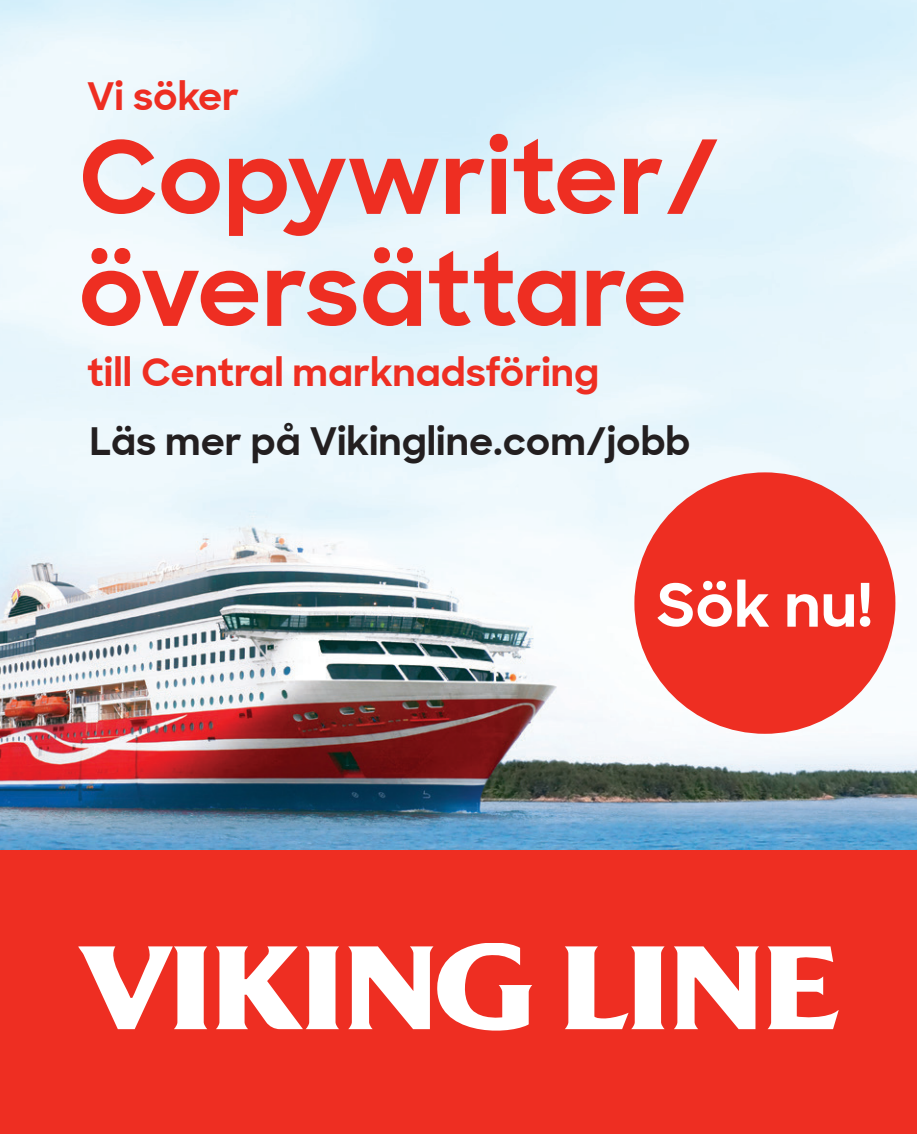
<style>
.page{position:relative;width:917px;height:1134px;background:#fff}
.page>*{position:absolute;margin:0;border:0;box-sizing:border-box;transform-origin:0 0}
.t1{font:700 102px/112px "Viking Sharp Sans";color:#ee2e22}
.t2{font:700 60px "Viking Sharp Sans";color:#fff}
.t3{font:700 38px "Viking Sharp Sans";color:#ee2e22}
.t4{font:700 38px "Viking Sharp Sans";color:#231f20}
</style>
<div class="page">
<img style="left:0;top:0;width:916px;height:850px">
<div style="left:634px;top:472px;width:261px;height:262px;background:#ee2e22;border-radius:50%"></div>
<div style="left:0;top:850px;width:916px;height:284px;background:#ee2e22"></div>
<svg style="left:565px;top:946px;width:99px;height:83px"></svg>
<svg style="left:767px;top:946px;width:71px;height:83px"></svg>
<svg style="left:674px;top:946px;width:84px;height:83px"></svg>
<svg style="left:348px;top:943px;width:184px;height:87px"></svg>
<svg style="left:216px;top:946px;width:123px;height:83px"></svg>
<svg style="left:78px;top:946px;width:129px;height:83px"></svg>
<p class="t3" style="left:87px;top:78px;width:153px">Vi söker</p>
<h1 class="t1" style="left:78px;top:126px;width:643px">Copywriter/ översättare</h1>
<p class="t3" style="left:87px;top:354px;width:513px">till Central marknadsföring</p>
<p class="t4" style="left:90px;top:422px;width:602px">Läs mer på Vikingline.com/jobb</p>
<h2 class="t2" style="left:656px;top:576px;width:217px">Sök nu!</h2>
</div>
